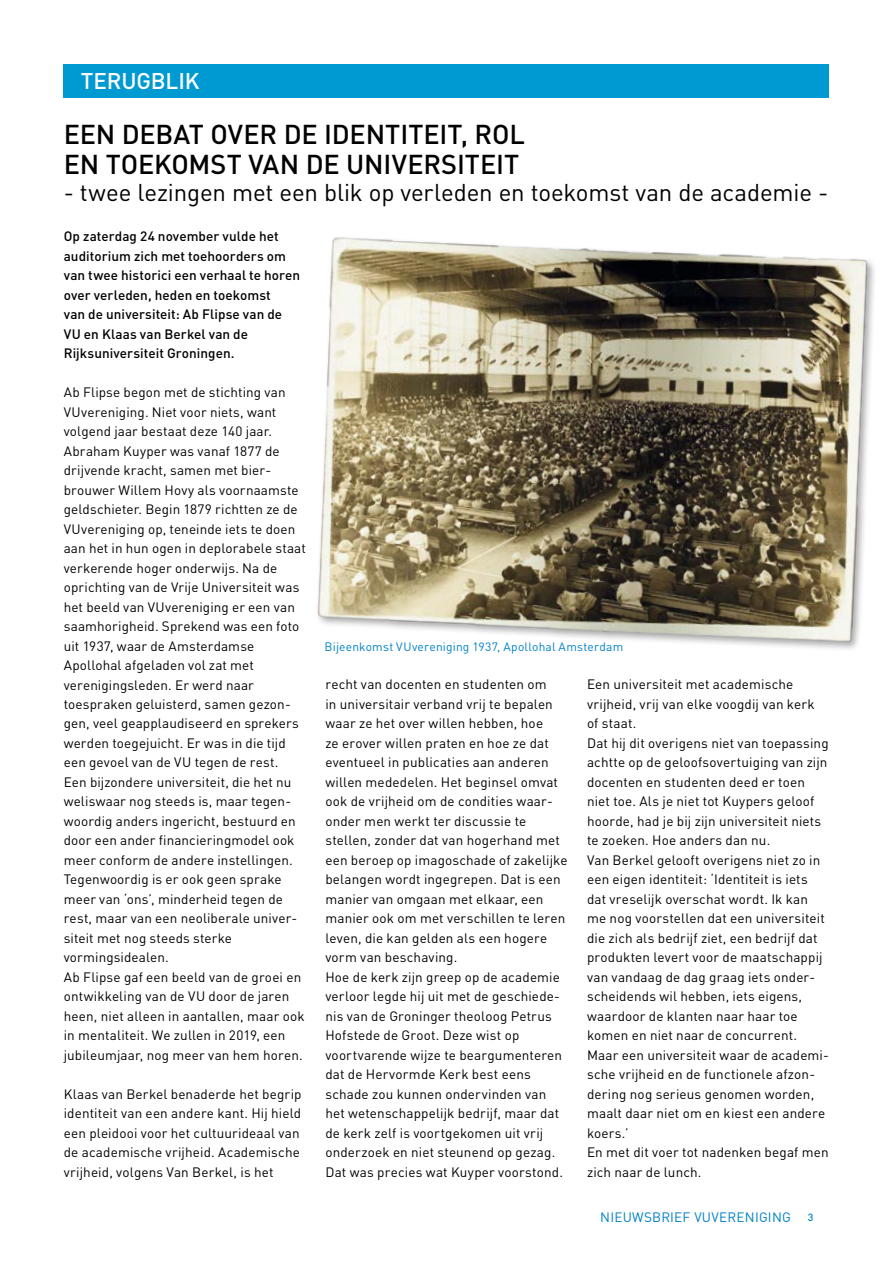
<style>
.page{position:relative;width:893px;height:1263px;background:#fff}
.page>*{position:absolute;margin:0;border:0;box-sizing:border-box;transform-origin:0 0}
.t1{font:500 27px/30px "DIN Pro";letter-spacing:-.01em;color:#000}
.t2{font:24px "DIN Pro";letter-spacing:-.005em;color:#000}
.t3{font:500 22.5px "DIN Pro";letter-spacing:-.01em;color:#fff}
.t4{font:13.5px/19.5px "DIN Pro";letter-spacing:.01em;color:#000}
.t5{font:500 13.5px/19.5px "DIN Pro";letter-spacing:.005em;color:#000}
.t6{font:13.5px "DIN Pro";letter-spacing:.02em;color:#0081c7}
.t7{font:12px "DIN Pro";letter-spacing:.015em;color:#0081c7}
.t8{font:500 10.5px "DIN Pro";color:#0081c7}
</style>
<div class="page">
<div style="left:64px;top:64px;width:765px;height:33px;background:#009ad3"></div>
<div style="left:315px;top:235px;width:562px;height:417px;background:#000;opacity:.35"></div>
<img style="left:315px;top:235px;width:555px;height:411px">
<h3 class="t3" style="left:81px;top:62px;width:120px">TERUGBLIK</h3>
<h1 class="t1" style="left:64px;top:116px;width:463px">EEN DEBAT OVER DE IDENTITEIT, ROL<br>EN TOEKOMST VAN DE UNIVERSITEIT</h1>
<h2 class="t2" style="left:64px;top:173px;width:766px">- twee lezingen met een blik op verleden en toekomst van de academie -</h2>
<p class="t5" style="left:64px;top:225px;width:238px">Op zaterdag 24 november vulde het auditorium zich met toehoorders om van twee historici een verhaal te horen over verleden, heden en toekomst<br>van de universiteit: Ab Flipse van de VU en Klaas van Berkel van de Rijksuniversiteit Groningen.</p>
<p class="t4" style="left:64px;top:381px;width:244px">Ab Flipse begon met de stichting van VUvereniging. Niet voor niets, want volgend jaar bestaat deze 140 jaar.<br>Abraham Kuyper was vanaf 1877 de drijvende kracht, samen met bier&shy;brouwer Willem Hovy als voornaamste geldschieter. Begin 1879 richtten ze de VUvereniging op, teneinde iets te doen aan het in hun ogen in deplorabele staat verkerende hoger onderwijs. Na de oprichting van de Vrije Universiteit was het beeld van VUvereniging er een van saamhorigheid. Sprekend was een foto uit 1937, waar de Amsterdamse Apollohal afgeladen vol zat met verenigingsleden. Er werd naar toespraken geluisterd, samen gezon&shy;gen, veel geapplaudiseerd en sprekers werden toegejuicht. Er was in die tijd een gevoel van de VU tegen de rest.<br>Een bijzondere universiteit, die het nu weliswaar nog steeds is, maar tegen&shy;woordig anders ingericht, bestuurd en door een ander financieringmodel ook meer conform de andere instellingen.<br>Tegenwoordig is er ook geen sprake meer van ‘ons’, minderheid tegen de rest, maar van een neoliberale univer&shy;siteit met nog steeds sterke vormingsidealen.<br>Ab Flipse gaf een beeld van de groei en ontwikkeling van de VU door de jaren heen, niet alleen in aantallen, maar ook in mentaliteit. We zullen in 2019, een jubileumjaar, nog meer van hem horen.</p>
<p class="t4" style="left:64px;top:1083px;width:239px">Klaas van Berkel benaderde het begrip identiteit van een andere kant. Hij hield een pleidooi voor het cultuurideaal van de academische vrijheid. Academische vrijheid, volgens Van Berkel, is het</p>
<p class="t7" style="left:325px;top:637px;width:300px">Bijeenkomst VUvereniging 1937, Apollohal Amsterdam</p>
<p class="t4" style="left:325px;top:673px;width:244px">recht van docenten en studenten om<br>in universitair verband vrij te bepalen waar ze het over willen hebben, hoe<br>ze erover willen praten en hoe ze dat eventueel in publicaties aan anderen willen mededelen. Het beginsel omvat ook de vrijheid om de condities waar&shy;onder men werkt ter discussie te stellen, zonder dat van hogerhand met een beroep op imagoschade of zakelijke belangen wordt ingegrepen. Dat is een manier van omgaan met elkaar, een manier ook om met verschillen te leren leven, die kan gelden als een hogere vorm van beschaving.<br>Hoe de kerk zijn greep op de academie verloor legde hij uit met de geschiede&shy;nis van de Groninger theoloog Petrus Hofstede de Groot. Deze wist op voortvarende wijze te beargumenteren dat de Hervormde Kerk best eens schade zou kunnen ondervinden van het wetenschappelijk bedrijf, maar dat de kerk zelf is voortgekomen uit vrij onderzoek en niet steunend op gezag.<br>Dat was precies wat Kuyper voorstond.</p>
<p class="t4" style="left:587px;top:673px;width:243px">Een universiteit met academische vrijheid, vrij van elke voogdij van kerk of staat.<br>Dat hij dit overigens niet van toepassing achtte op de geloofsovertuiging van zijn docenten en studenten deed er toen niet toe. Als je niet tot Kuypers geloof hoorde, had je bij zijn universiteit niets te zoeken. Hoe anders dan nu.<br>Van Berkel gelooft overigens niet zo in een eigen identiteit: ‘Identiteit is iets dat vreselijk overschat wordt. Ik kan me nog voorstellen dat een universiteit die zich als bedrijf ziet, een bedrijf dat produkten levert voor de maatschappij van vandaag de dag graag iets onder&shy;scheidends wil hebben, iets eigens, waardoor de klanten naar haar toe komen en niet naar de concurrent.<br>Maar een universiteit waar de academi&shy;sche vrijheid en de functionele afzon&shy;dering nog serieus genomen worden, maalt daar niet om en kiest een andere koers.’<br>En met dit voer tot nadenken begaf men zich naar de lunch.</p>
<p class="t6" style="left:600px;top:1206px;width:192px">NIEUWSBRIEF VUVERENIGING</p>
<p class="t8" style="left:808px;top:1209px;width:7px">3</p>
</div>
